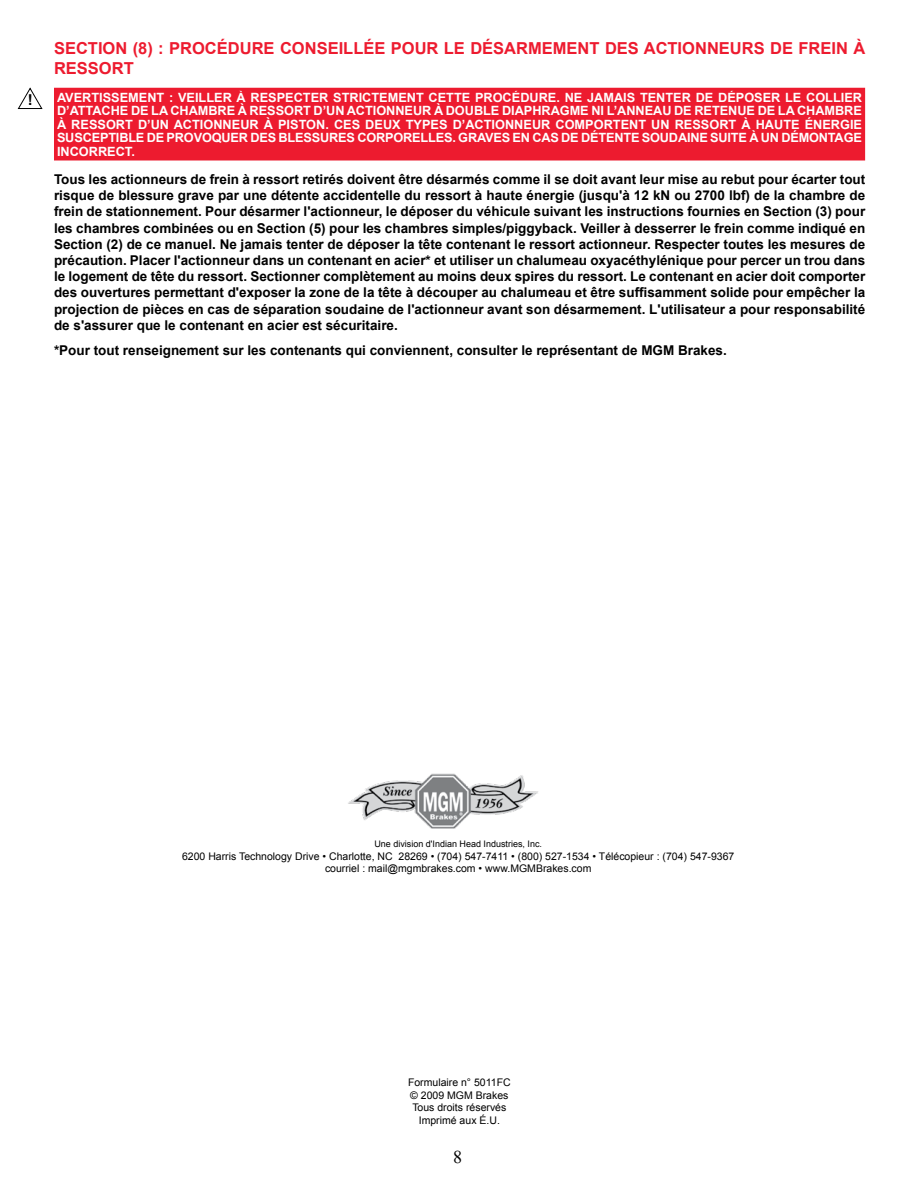
<style>
.page{position:relative;width:918px;height:1188px;background:#fff}
.page>*{position:absolute;margin:0;border:0;box-sizing:border-box;transform-origin:0 0}
.t1{font:18px "Times New Roman";color:#000}
.t2{font:700 16.5px/19.8px "Arial";color:#ed1b2f}
.t3{font:700 15px "Arial";color:#000}
.t4{font:700 13.5px/16.2px "Arial";color:#000;text-align:justify}
.t5{font:700 12.75px/13.5px "Arial";letter-spacing:-.015em;color:#fff;text-align:justify}
.t6{font:10.5px/12.6px "Arial";color:#000;text-align:center}
.t7{font:9px "Arial";color:#000}
</style>
<div class="page">
<img style="left:348px;top:773px;width:190px;height:56px">
<svg style="left:17px;top:87px;width:26px;height:22px"></svg>
<div style="left:56px;top:89px;width:808px;height:70px;background:#ed1b2f"></div>
<div style="left:54px;top:88px;width:811px;height:72px;border:3px solid #ed1b2f"></div>
<p class="t2" style="left:54px;top:39px;width:813px">SECTION (8) : PROCÉDURE CONSEILLÉE POUR LE DÉSARMEMENT DES ACTIONNEURS DE FREIN À<br>RESSORT</p>
<p class="t3" style="left:28px;top:90px;width:6px">!</p>
<p class="t5" style="left:57px;top:91px;width:807px">AVERTISSEMENT : VEILLER À RESPECTER STRICTEMENT CETTE PROCÉDURE. NE JAMAIS TENTER DE DÉPOSER LE COLLIER D’ATTACHE DE LA CHAMBRE À RESSORT D’UN ACTIONNEUR À DOUBLE DIAPHRAGME NI L’ANNEAU DE RETENUE DE LA CHAMBRE À RESSORT D’UN ACTIONNEUR À PISTON. CES DEUX TYPES D’ACTIONNEUR COMPORTENT UN RESSORT À HAUTE ÉNERGIE SUSCEPTIBLE DE PROVOQUER DES BLESSURES CORPORELLES. GRAVES EN CAS DE DÉTENTE SOUDAINE SUITE À UN DÉMONTAGE INCORRECT.</p>
<p class="t4" style="left:54px;top:171px;width:813px">Tous les actionneurs de frein à ressort retirés doivent être désarmés comme il se doit avant leur mise au rebut pour écarter tout risque de blessure grave par une détente accidentelle du ressort à haute énergie (jusqu'à 12 kN ou 2700 lbf) de la chambre de frein de stationnement. Pour désarmer l'actionneur, le déposer du véhicule suivant les instructions fournies en Section (3) pour les chambres combinées ou en Section (5) pour les chambres simples/piggyback. Veiller à desserrer le frein comme indiqué en Section (2) de ce manuel. Ne jamais tenter de déposer la tête contenant le ressort actionneur. Respecter toutes les mesures de précaution. Placer l'actionneur dans un contenant en acier* et utiliser un chalumeau oxyacéthylénique pour percer un trou dans le logement de tête du ressort. Sectionner complètement au moins deux spires du ressort. Le contenant en acier doit comporter des ouvertures permettant d'exposer la zone de la tête à découper au chalumeau et être suffisamment solide pour empêcher la projection de pièces en cas de séparation soudaine de l'actionneur avant son désarmement. L'utilisateur a pour responsabilité de s'assurer que le contenant en acier est sécuritaire.</p>
<p class="t4" style="left:54px;top:342px;width:674px">*Pour tout renseignement sur les contenants qui conviennent, consulter le représentant de MGM Brakes.</p>
<p class="t7" style="left:374px;top:838px;width:169px">Une division d'Indian Head Industries, Inc.</p>
<p class="t6" style="left:182px;top:850px;width:554px">6200 Harris Technology Drive • Charlotte, NC 28269 • (704) 547-7411 • (800) 527-1534 • Télécopieur : (704) 547-9367 courriel : mail@mgmbrakes.com • www.MGMBrakes.com</p>
<p class="t6" style="left:408px;top:1076px;width:104px">Formulaire n° 5011FC © 2009 MGM Brakes<br>Tous droits réservés<br>Imprimé aux É.U.</p>
<h1 class="t1" style="left:453px;top:1144px;width:10px">8</h1>
</div>
